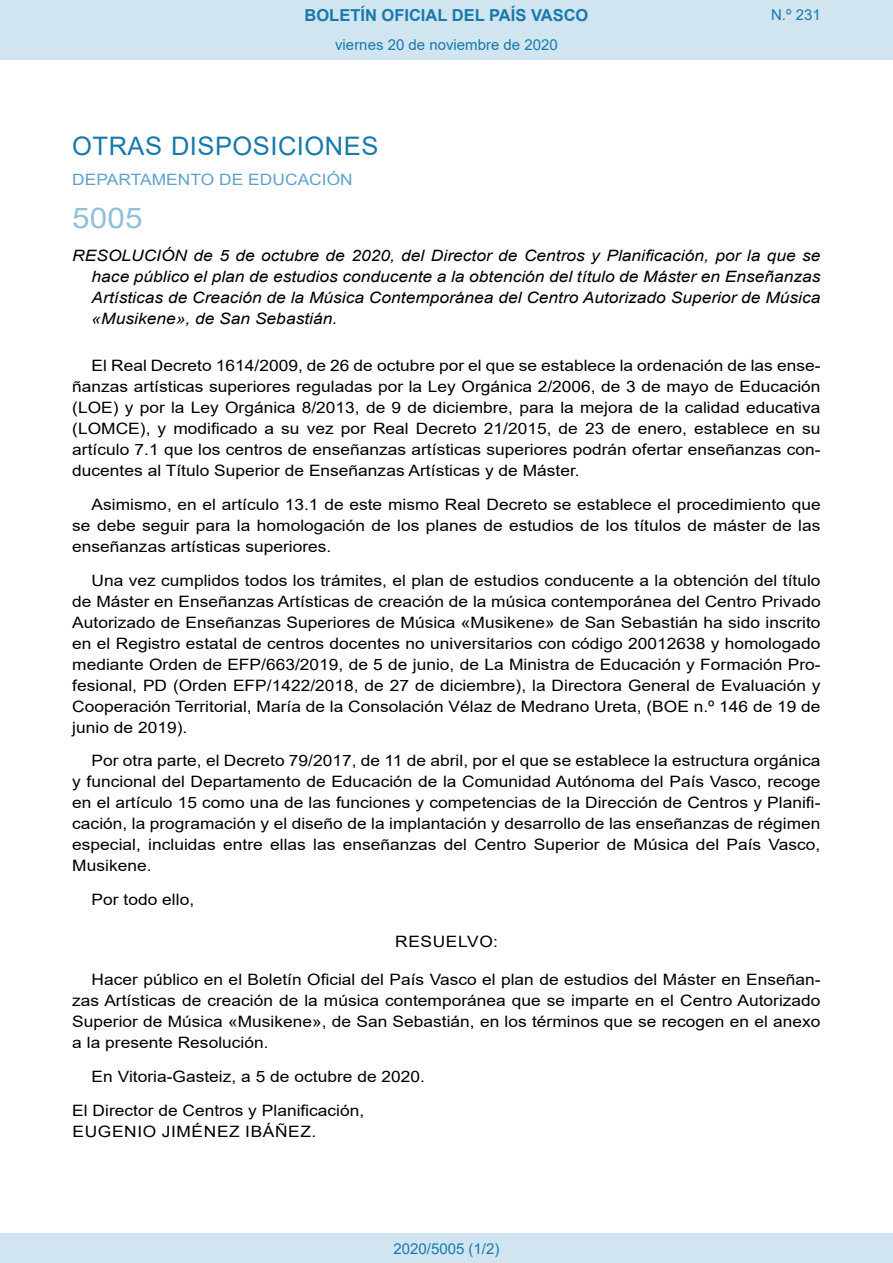
<style>
.page{position:relative;width:893px;height:1263px;background:#fff}
.page>*{position:absolute;margin:0;border:0;box-sizing:border-box;transform-origin:0 0}
.BOPVOrden{font:28.5px "Arial";color:#90c0db;scale:1.11 1}
.BOPVSeccion{font:25.5px "Arial";letter-spacing:.02em;color:#1879ad}
.t1{font:700 16.5px "Arial";color:#1879ad}
.BOPVDetalle{font:15.6px/21px "Arial";color:#000;text-align:justify;scale:1.11 1}
.BOPVTitulo{font:italic 15.6px/21px "Arial";color:#000;text-align:justify;scale:1.11 1}
.BOPVFirmaLugFec{font:15.6px "Arial";color:#000;scale:1.11 1}
.BOPVFirmaPuesto{font:15.6px "Arial";color:#000;scale:1.11 1}
.BOPVOrganismo{font:15.6px "Arial";letter-spacing:.005em;color:#5ea4ca;scale:1.11 1}
.BOPVFirmaNombre{font:15.6px "Arial";letter-spacing:.035em;color:#000;scale:1.11 1}
.BOPVClave{font:15.6px "Arial";letter-spacing:.035em;color:#000;scale:1.11 1}
.Paginacion_Centro{font:15px "Arial";color:#1879ad}
</style>
<div class="page">
<div style="left:0;top:0;width:893px;height:60px;background:#d0e5f0"></div>
<div style="left:0;top:1233px;width:893px;height:30px;background:#d0e5f0"></div>
<p class="t1" style="left:305px;top:3px;width:285px">BOLETÍN OFICIAL DEL PAÍS VASCO</p>
<p class="Paginacion_Centro" style="left:335px;top:35px;width:224px">viernes 20 de noviembre de 2020</p>
<p class="Paginacion_Centro" style="left:771px;top:5px;width:51px">N.º 231</p>
<p class="BOPVSeccion" style="left:72px;top:128px;width:308px">OTRAS DISPOSICIONES</p>
<p class="BOPVOrganismo" style="left:72px;top:169px;width:254px">DEPARTAMENTO DE EDUCACIÓN</p>
<p class="BOPVOrden" style="left:72px;top:198px;width:65px">5005</p>
<p class="BOPVTitulo" style="left:92px;top:246px;width:658px;text-indent:-19px">RESOLUCIÓN de 5 de octubre de 2020, del Director de Centros y Planificación, por la que se hace público el plan de estudios conducente a la obtención del título de Máster en Enseñanzas Artísticas de Creación de la Música Contemporánea del Centro Autorizado Superior de Música «Musikene», de San Sebastián.</p>
<p class="BOPVDetalle" style="left:72px;top:355px;width:676px;text-indent:19px">El Real Decreto 1614/2009, de 26 de octubre por el que se establece la ordenación de las ense&shy;ñanzas artísticas superiores reguladas por la Ley Orgánica 2/2006, de 3 de mayo de Educación (LOE) y por la Ley Orgánica 8/2013, de 9 de diciembre, para la mejora de la calidad educativa (LOMCE), y modificado a su vez por Real Decreto 21/2015, de 23 de enero, establece en su artículo 7.1 que los centros de enseñanzas artísticas superiores podrán ofertar enseñanzas con&shy;ducentes al Título Superior de Enseñanzas Artísticas y de Máster.</p>
<p class="BOPVDetalle" style="left:72px;top:494px;width:676px;text-indent:19px">Asimismo, en el artículo 13.1 de este mismo Real Decreto se establece el procedimiento que se debe seguir para la homologación de los planes de estudios de los títulos de máster de las enseñanzas artísticas superiores.</p>
<p class="BOPVDetalle" style="left:72px;top:569px;width:676px;text-indent:19px">Una vez cumplidos todos los trámites, el plan de estudios conducente a la obtención del título de Máster en Enseñanzas Artísticas de creación de la música contemporánea del Centro Privado Autorizado de Enseñanzas Superiores de Música «Musikene» de San Sebastián ha sido inscrito en el Registro estatal de centros docentes no universitarios con código 20012638 y homologado mediante Orden de EFP/663/2019, de 5 de junio, de La Ministra de Educación y Formación Pro&shy;fesional, PD (Orden EFP/1422/2018, de 27 de diciembre), la Directora General de Evaluación y Cooperación Territorial, María de la Consolación Vélaz de Medrano Ureta, (BOE n.º 146 de 19 de junio de 2019).</p>
<p class="BOPVDetalle" style="left:72px;top:750px;width:676px;text-indent:19px">Por otra parte, el Decreto 79/2017, de 11 de abril, por el que se establece la estructura orgánica y funcional del Departamento de Educación de la Comunidad Autónoma del País Vasco, recoge en el artículo 15 como una de las funciones y competencias de la Dirección de Centros y Planifi&shy;cación, la programación y el diseño de la implantación y desarrollo de las enseñanzas de régimen especial, incluidas entre ellas las enseñanzas del Centro Superior de Música del País Vasco, Musikene.</p>
<p class="BOPVDetalle" style="left:92px;top:889px;width:94px">Por todo ello,</p>
<p class="BOPVClave" style="left:395px;top:931px;width:94px">RESUELVO:</p>
<p class="BOPVDetalle" style="left:72px;top:969px;width:676px;text-indent:19px">Hacer público en el Boletín Oficial del País Vasco el plan de estudios del Máster en Enseñan&shy;zas Artísticas de creación de la música contemporánea que se imparte en el Centro Autorizado Superior de Música «Musikene», de San Sebastián, en los términos que se recogen en el anexo a la presente Resolución.</p>
<p class="BOPVFirmaLugFec" style="left:92px;top:1066px;width:302px">En Vitoria-Gasteiz, a 5 de octubre de 2020.</p>
<p class="BOPVFirmaPuesto" style="left:72px;top:1100px;width:265px">El Director de Centros y Planificación,</p>
<p class="BOPVFirmaNombre" style="left:73px;top:1121px;width:221px">EUGENIO JIMÉNEZ IBÁÑEZ.</p>
<p class="Paginacion_Centro" style="left:393px;top:1238px;width:107px">2020/5005 (1/2)</p>
</div>
